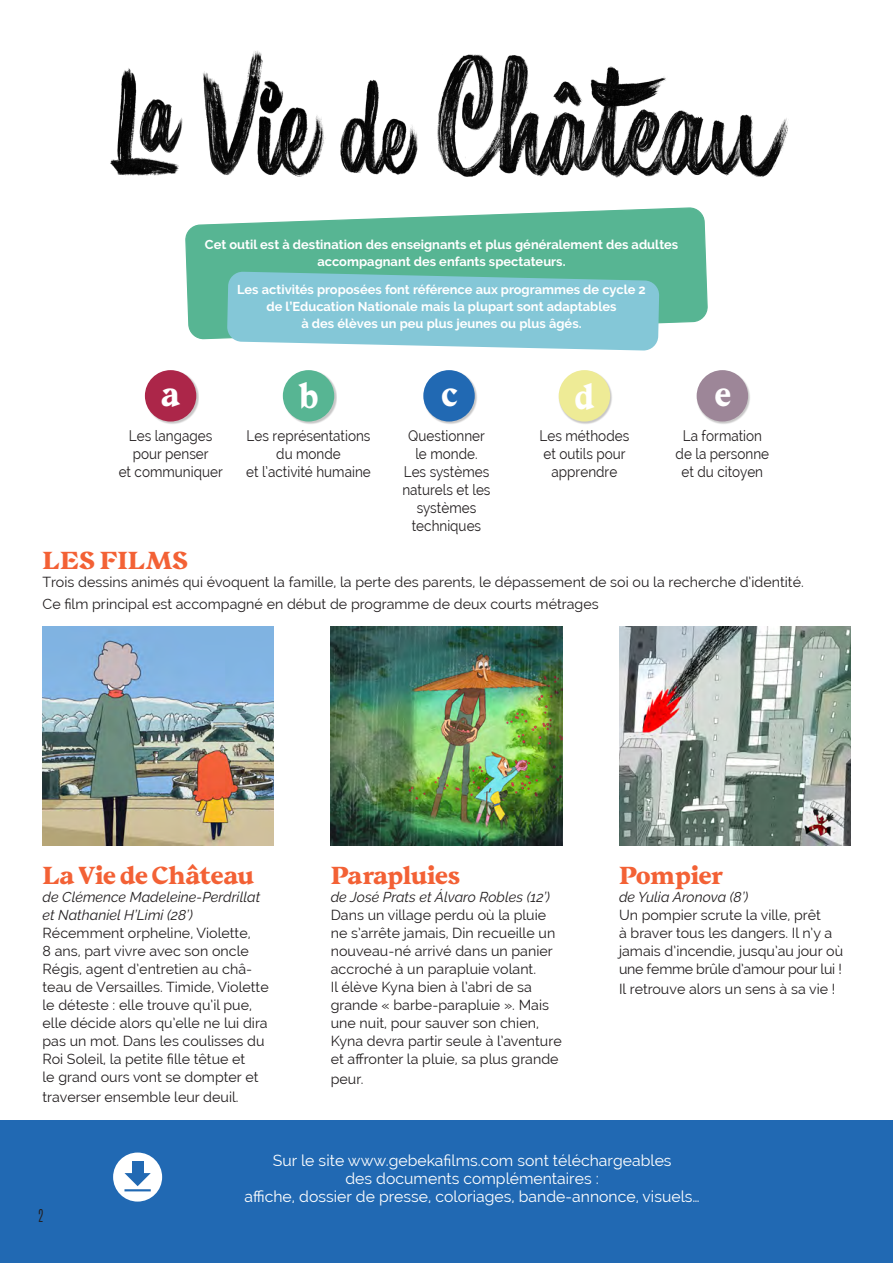
<style>
.page{position:relative;width:893px;height:1263px;background:#fff}
.page>*{position:absolute;margin:0;border:0;box-sizing:border-box;transform-origin:0 0}
.t1{font:36px "Beirut Poster";color:#fff;scale:.9 1}
.t2{font:25.5px "Beirut Poster";color:#f36135}
.t3{font:15.75px/18px "Raleway";color:#fff;text-align:center}
.t4{font:15px/18px "Raleway";color:#231f20;text-align:center;scale:.9 1}
.t5{font:300 14.7px "Antonio";color:#231f20}
.t6{font:14.25px/18px "Raleway";color:#231f20}
.t7{font:italic 14.25px/18px "Raleway";color:#231f20}
.t8{font:700 12.9px/17.1px "Raleway";color:#fff;text-align:center}
</style>
<div class="page">
<div style="left:0;top:1120px;width:893px;height:143px;background:#2169b3"></div>
<div style="left:113px;top:1152px;width:49px;height:49px;background:#fff;border-radius:50%"></div>
<div style="left:132px;top:1161px;width:11px;height:18px;background:#2169b3"></div>
<svg style="left:124px;top:1173px;width:27px;height:13px"></svg>
<hr style="left:124px;top:1189px;width:27px;height:2px;background:#2169b3">
<svg style="left:185px;top:208px;width:522px;height:131px;background:#70c0a3"></svg>
<svg style="left:227px;top:272px;width:432px;height:79px;background:#89c9d5"></svg>
<img style="left:110px;top:50px;width:678px;height:128px">
<div style="left:145px;top:370px;width:54px;height:54px;background:#231f20;opacity:.25"></div>
<div style="left:145px;top:370px;width:51px;height:51px;background:#ac2649;border-radius:50%"></div>
<div style="left:283px;top:370px;width:54px;height:54px;background:#231f20;opacity:.25"></div>
<div style="left:283px;top:370px;width:51px;height:51px;background:#57b593;border-radius:50%"></div>
<div style="left:423px;top:370px;width:54px;height:54px;background:#231f20;opacity:.25"></div>
<div style="left:423px;top:370px;width:52px;height:51px;background:#2169b3;border-radius:50%"></div>
<div style="left:559px;top:370px;width:54px;height:54px;background:#231f20;opacity:.25"></div>
<div style="left:559px;top:370px;width:51px;height:51px;background:#eeeb96;border-radius:50%"></div>
<div style="left:697px;top:370px;width:54px;height:54px;background:#231f20;opacity:.25"></div>
<div style="left:697px;top:370px;width:51px;height:51px;background:#9d8698;border-radius:50%"></div>
<img style="left:43px;top:627px;width:231px;height:218px">
<img style="left:331px;top:627px;width:231px;height:218px">
<img style="left:619px;top:627px;width:231px;height:218px">
<p class="t8" style="left:205px;top:236px;width:475px">Cet outil est à destination des enseignants et plus généralement des adultes accompagnant des enfants spectateurs.</p>
<p class="t8" style="left:237px;top:281px;width:410px">Les activités proposées font référence aux programmes de cycle 2 de l’Education Nationale mais la plupart sont adaptables<br>à des élèves un peu plus jeunes ou plus âgés.</p>
<h1 class="t1" style="left:162px;top:370px;width:21px">a</h1>
<h1 class="t1" style="left:299px;top:372px;width:22px">b</h1>
<h1 class="t1" style="left:441px;top:370px;width:19px">c</h1>
<h1 class="t1" style="left:575px;top:373px;width:23px">d</h1>
<h1 class="t1" style="left:715px;top:370px;width:19px">e</h1>
<p class="t4" style="left:119px;top:426px;width:117px">Les langages pour penser<br>et communiquer</p>
<p class="t4" style="left:246px;top:426px;width:140px">Les représentations du monde<br>et l’activité humaine</p>
<p class="t4" style="left:402px;top:426px;width:99px">Questionner le monde.<br>Les systèmes naturels et les systèmes techniques</p>
<p class="t4" style="left:540px;top:426px;width:101px">Les méthodes et outils pour apprendre</p>
<p class="t4" style="left:676px;top:426px;width:106px">La formation de la personne et du citoyen</p>
<h2 class="t2" style="left:43px;top:543px;width:147px">LES FILMS</h2>
<p class="t6" style="left:43px;top:570px;width:763px;line-height:22.5px">Trois dessins animés qui évoquent la famille, la perte des parents, le dépassement de soi ou la recherche d’identité.<br>Ce film principal est accompagné en début de programme de deux courts métrages</p>
<h2 class="t2" style="left:43px;top:859px;width:213px">La Vie de Château</h2>
<p class="t7" style="left:43px;top:888px;width:219px">de Clémence Madeleine-Perdrillat et Nathaniel H’Limi (28’)</p>
<p class="t6" style="left:43px;top:924px;width:228px">Récemment orpheline, Violette,<br>8 ans, part vivre avec son oncle Régis, agent d’entretien au châ&shy;teau de Versailles. Timide, Violette le déteste : elle trouve qu’il pue, elle décide alors qu’elle ne lui dira pas un mot. Dans les coulisses du Roi Soleil, la petite fille têtue et<br>le grand ours vont se dompter et</p>
<p class="t6" style="left:43px;top:1087px;width:198px">traverser ensemble leur deuil.</p>
<h2 class="t2" style="left:331px;top:859px;width:131px">Parapluies</h2>
<p class="t7" style="left:331px;top:888px;width:221px">de José Prats et Álvaro Robles (12’)</p>
<p class="t6" style="left:331px;top:906px;width:233px">Dans un village perdu où la pluie ne s’arrête jamais, Din recueille un nouveau-né arrivé dans un panier accroché à un parapluie volant.<br>Il élève Kyna bien à l’abri de sa grande « barbe-parapluie ». Mais une nuit, pour sauver son chien, Kyna devra partir seule à l’aventure et affronter la pluie, sa plus grande</p>
<p class="t6" style="left:331px;top:1069px;width:34px">peur.</p>
<h2 class="t2" style="left:619px;top:859px;width:105px">Pompier</h2>
<p class="t7" style="left:619px;top:888px;width:131px">de Yulia Aronova (8’)</p>
<p class="t6" style="left:619px;top:906px;width:226px">Un pompier scrute la ville, prêt<br>à braver tous les dangers. Il n’y a jamais d’incendie, jusqu’au jour où une femme brûle d’amour pour lui !</p>
<p class="t6" style="left:619px;top:979px;width:218px">Il retrouve alors un sens à sa vie !</p>
<p class="t5" style="left:38px;top:1205px;width:7px">2</p>
<p class="t3" style="left:245px;top:1151px;width:457px">Sur le site www.gebekafilms.com sont téléchargeables<br>des documents complémentaires :<br>affiche, dossier de presse, coloriages, bande-annonce, visuels…</p>
</div>
